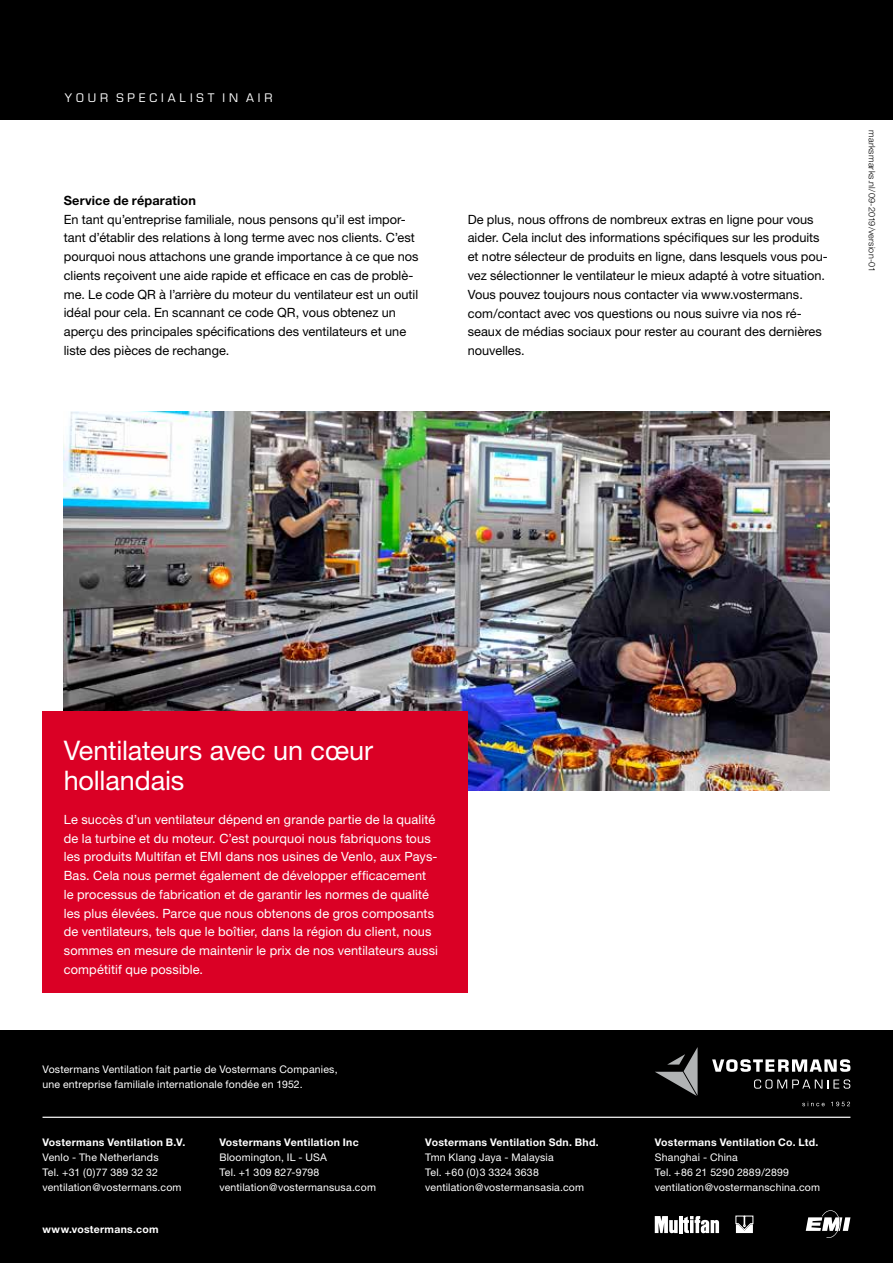
<style>
.page{position:relative;width:893px;height:1263px;background:#fff}
.page>*{position:absolute;margin:0;border:0;box-sizing:border-box;transform-origin:0 0}
.t1{font:27px/30px "Helvetica Neue";letter-spacing:-.005em;color:#fff}
.t2{font:12.75px/18.8px "Helvetica Neue";color:#000}
.t3{font:12.75px/18.8px "Helvetica Neue";letter-spacing:.01em;color:#fff}
.t4{font:700 12.75px "Helvetica Neue";letter-spacing:.01em;color:#000}
.t5{font:11.55px "Eurostile";color:#fff}
.t6{font:10.5px/15px "Helvetica Neue";letter-spacing:.015em;color:#fff}
.t7{font:700 10.5px "Helvetica Neue";letter-spacing:.025em;color:#fff}
.t8{font:300 9px "Helvetica Neue";letter-spacing:.025em;color:#000}
</style>
<div class="page">
<img style="left:64px;top:411px;width:765px;height:379px">
<div style="left:0;top:1030px;width:893px;height:233px;background:#000"></div>
<svg style="left:754px;top:1079px;width:68px;height:9px"></svg>
<svg style="left:828px;top:1079px;width:22px;height:9px"></svg>
<svg style="left:712px;top:1059px;width:138px;height:13px"></svg>
<svg style="left:655px;top:1047px;width:43px;height:49px"></svg>
<svg style="left:802px;top:1102px;width:23px;height:4px"></svg>
<svg style="left:831px;top:1102px;width:19px;height:4px"></svg>
<hr style="left:43px;top:1117px;width:807px;height:1px;background:#fff">
<div style="left:0;top:0;width:893px;height:119px;background:#000"></div>
<div style="left:43px;top:711px;width:425px;height:281px;background:#da0025"></div>
<svg style="left:655px;top:1216px;width:64px;height:17px"></svg>
<svg style="left:735px;top:1216px;width:18px;height:17px"></svg>
<svg style="left:806px;top:1210px;width:44px;height:28px"></svg>
<p class="t5" style="left:65px;top:90px;width:209px">Y O U R S P E C I A L I S T I N A I R</p>
<p class="t4" style="left:64px;top:192px;width:134px">Service de réparation</p>
<p class="t2" style="left:64px;top:210px;width:356px">En tant qu’entreprise familiale, nous pensons qu’il est impor&shy;tant d’établir des relations à long terme avec nos clients. C’est pourquoi nous attachons une grande importance à ce que nos clients reçoivent une aide rapide et efficace en cas de problè&shy;me. Le code QR à l’arrière du moteur du ventilateur est un outil idéal pour cela. En scannant ce code QR, vous obtenez un aperçu des principales spécifications des ventilateurs et une liste des pièces de rechange.</p>
<p class="t2" style="left:468px;top:210px;width:362px">De plus, nous offrons de nombreux extras en ligne pour vous aider. Cela inclut des informations spécifiques sur les produits et notre sélecteur de produits en ligne, dans lesquels vous pou&shy;vez sélectionner le ventilateur le mieux adapté à votre situation.<br>Vous pouvez toujours nous contacter via www.vostermans. com/contact avec vos questions ou nous suivre via nos ré&shy;seaux de médias sociaux pour rester au courant des dernières nouvelles.</p>
<p class="t8" style="left:878px;top:130px;width:144px;rotate:90deg">marksmarks.nl/09-2019/version-01</p>
<h1 class="t1" style="left:64px;top:735px;width:311px">Ventilateurs avec un cœur hollandais</h1>
<p class="t3" style="left:64px;top:810px;width:376px">Le succès d’un ventilateur dépend en grande partie de la qualité de la turbine et du moteur. C’est pourquoi nous fabriquons tous les produits Multifan et EMI dans nos usines de Venlo, aux Pays-Bas. Cela nous permet également de développer efficacement le processus de fabrication et de garantir les normes de qualité les plus élevées. Parce que nous obtenons de gros composants de ventilateurs, tels que le boîtier, dans la région du client, nous sommes en mesure de maintenir le prix de nos ventilateurs aussi compétitif que possible.</p>
<p class="t6" style="left:43px;top:1062px;width:297px">Vostermans Ventilation fait partie de Vostermans Companies, une entreprise familiale internationale fondée en 1952.</p>
<p class="t7" style="left:43px;top:1135px;width:144px">Vostermans Ventilation B.V.</p>
<p class="t6" style="left:43px;top:1149px;width:141px">Venlo - The Netherlands<br>Tel. +31 (0)77 389 32 32 ventilation@vostermans.com</p>
<p class="t7" style="left:43px;top:1223px;width:118px">www.vostermans.com</p>
<p class="t7" style="left:219px;top:1135px;width:141px">Vostermans Ventilation Inc</p>
<p class="t6" style="left:219px;top:1149px;width:158px">Bloomington, IL - USA<br>Tel. +1 309 827-9798 ventilation@vostermansusa.com</p>
<p class="t7" style="left:425px;top:1135px;width:175px">Vostermans Ventilation Sdn. Bhd.</p>
<p class="t6" style="left:425px;top:1149px;width:160px">Tmn Klang Jaya - Malaysia<br>Tel. +60 (0)3 3324 3638 ventilation@vostermansasia.com</p>
<p class="t7" style="left:655px;top:1135px;width:165px">Vostermans Ventilation Co. Ltd.</p>
<p class="t6" style="left:655px;top:1149px;width:167px">Shanghai - China<br>Tel. +86 21 5290 2889/2899 ventilation@vostermanschina.com</p>
</div>
